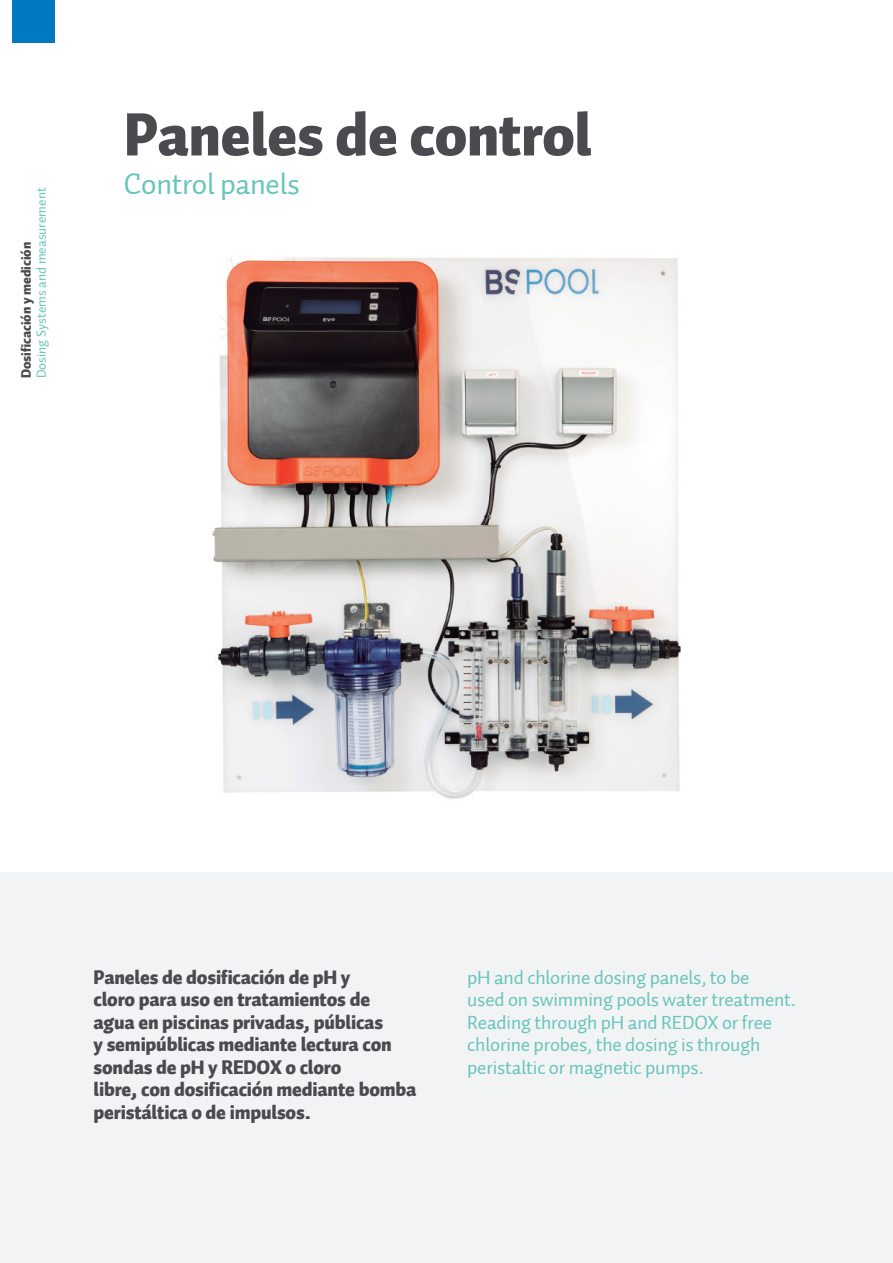
<style>
.page{position:relative;width:893px;height:1263px;background:#fff}
.page>*{position:absolute;margin:0;border:0;box-sizing:border-box;transform-origin:0 0}
.t1{font:900 60px "Auto 1";letter-spacing:-.01em;color:#494b4e}
.t2{font:30px "Auto 1";letter-spacing:-.01em;color:#68c5bc}
.t3{font:900 19.5px/22.5px "Auto 1";letter-spacing:-.01em;color:#494b4e}
.t4{font:19.5px "Auto 1";letter-spacing:-.01em;color:#68c5bc}
.t5{font:13.5px "Auto 1";color:#68c5bc}
.t6{font:900 13.5px "Auto 1";color:#494b4e}
</style>
<div class="page">
<div style="left:12px;top:0;width:43px;height:43px;background:#0079c2"></div>
<div style="left:0;top:873px;width:893px;height:390px;background:#f2f3f4"></div>
<img style="left:212px;top:257px;width:469px;height:542px">
<p class="t5" style="left:33px;top:378px;width:192px;rotate:-90deg">Dosing Systems and measurement</p>
<p class="t6" style="left:17px;top:378px;width:138px;rotate:-90deg">Dosificación y medición</p>
<p class="t1" style="left:124px;top:95px;width:469px">Paneles de control</p>
<p class="t2" style="left:124px;top:166px;width:177px">Control panels</p>
<p class="t3" style="left:94px;top:966px;width:300px">Paneles de dosificación de pH y cloro para uso en tratamientos de agua en piscinas privadas, públicas y semipúblicas mediante lectura con sondas de pH y REDOX o cloro</p>
<p class="t3" style="left:94px;top:1079px;width:324px">libre, con dosificación mediante bomba</p>
<p class="t3" style="left:94px;top:1101px;width:219px">peristáltica o de impulsos.</p>
<p class="t4" style="left:467px;top:965px;width:284px">pH and chlorine dosing panels, to be</p>
<p class="t4" style="left:467px;top:987px;width:330px">used on swimming pools water treatment.</p>
<p class="t4" style="left:467px;top:1010px;width:306px">Reading through pH and REDOX or free</p>
<p class="t4" style="left:467px;top:1032px;width:295px">chlorine probes, the dosing is through</p>
<p class="t4" style="left:467px;top:1055px;width:238px">peristaltic or magnetic pumps.</p>
</div>
